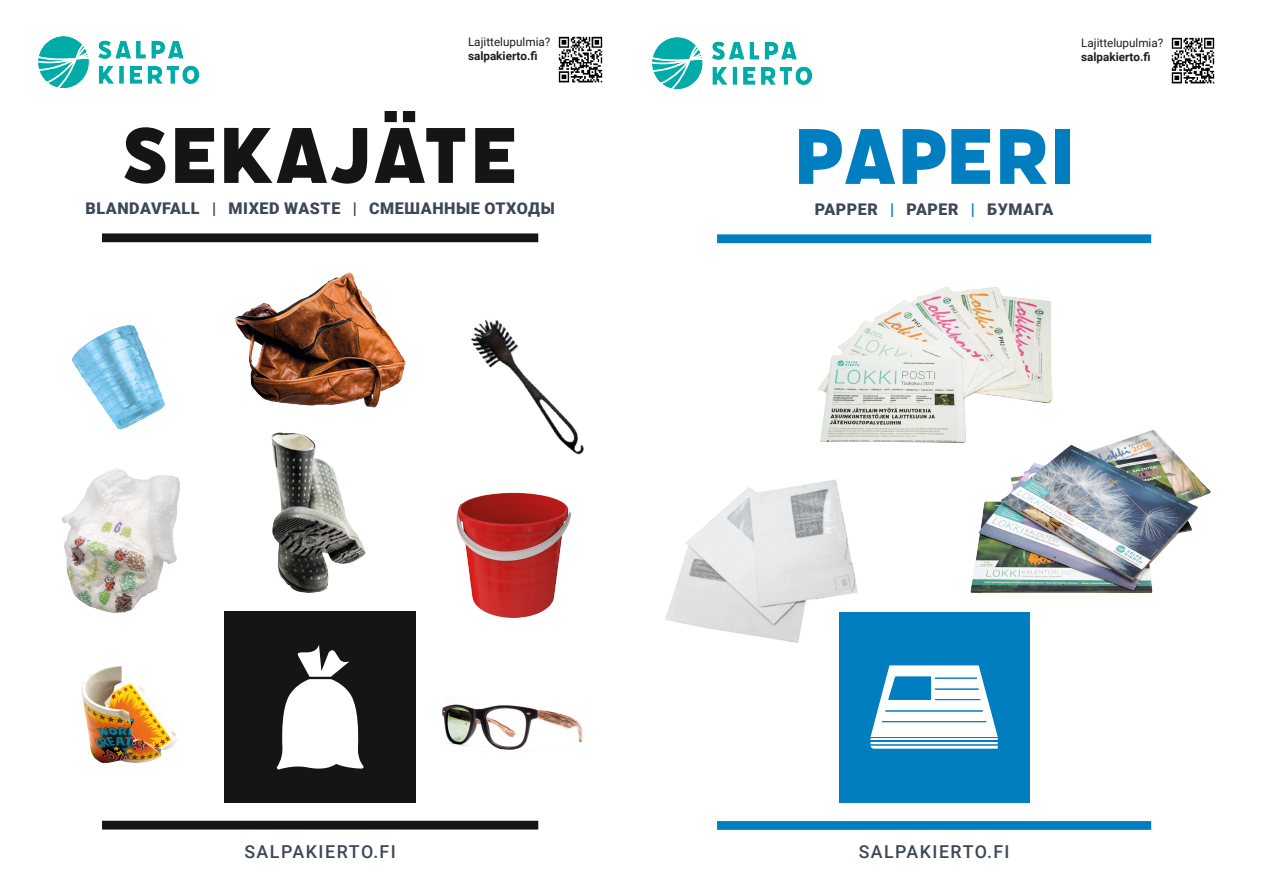
<style>
.page{position:relative;width:1263px;height:893px;background:#fff}
.page>*{position:absolute;margin:0;border:0;box-sizing:border-box;transform-origin:0 0}
.t1{font:87.9px "Filicudi Solid";color:#161513}
.t2{font:87.9px "Filicudi Solid";color:#007ec0}
.t3{font:500 17.85px "Roboto";letter-spacing:.085em;color:#3e4758}
.t4{font:900 16.05px "Roboto";letter-spacing:.035em;color:#3e4758}
.t5{font:11.7px/14.1px "Roboto";color:#1d1d1b}
.s1{font-weight:700}
.s2{color:#007ec0}
</style>
<div class="page">
<div style="left:102px;top:233px;width:436px;height:9px;background:#161513"></div>
<div style="left:102px;top:821px;width:436px;height:8px;background:#161513"></div>
<img style="left:38px;top:37px;width:160px;height:50px">
<div style="left:225px;top:611px;width:191px;height:191px;background:#161513"></div>
<svg style="left:277px;top:645px;width:87px;height:124px"></svg>
<img style="left:72px;top:325px;width:93px;height:105px">
<img style="left:559px;top:37px;width:43px;height:45px">
<img style="left:456px;top:492px;width:116px;height:126px">
<img style="left:442px;top:704px;width:141px;height:46px">
<img style="left:271px;top:432px;width:95px;height:161px">
<img style="left:235px;top:272px;width:171px;height:136px">
<img style="left:81px;top:666px;width:97px;height:97px">
<img style="left:62px;top:468px;width:118px;height:145px">
<img style="left:471px;top:319px;width:113px;height:136px">
<div style="left:717px;top:821px;width:434px;height:9px;background:#007ec0"></div>
<div style="left:717px;top:234px;width:434px;height:9px;background:#007ec0"></div>
<img style="left:652px;top:38px;width:160px;height:50px">
<div style="left:839px;top:611px;width:190px;height:191px;background:#007ec0"></div>
<svg style="left:870px;top:665px;width:128px;height:84px"></svg>
<img style="left:1171px;top:38px;width:44px;height:45px">
<img style="left:818px;top:287px;width:235px;height:156px">
<img style="left:960px;top:425px;width:251px;height:168px">
<img style="left:665px;top:479px;width:231px;height:213px">
<p class="t5" style="left:468px;top:34px;width:84px">Lajittelupulmia? <span class="s1">salpakierto.fi</span></p>
<p class="t1" style="left:121px;top:104px;width:399px">SEKAJÄTE</p>
<p class="t4" style="left:85px;top:197px;width:471px">BLANDAVFALL | MIXED WASTE | СМЕШАННЫЕ ОТХОДЫ</p>
<p class="t5" style="left:1081px;top:35px;width:84px">Lajittelupulmia? <span class="s1">salpakierto.fi</span></p>
<p class="t2" style="left:794px;top:105px;width:282px">PAPERI</p>
<p class="t4" style="left:815px;top:198px;width:240px">PAPPER <span class="s2">|</span> PAPER <span class="s2">|</span> БУМАГА</p>
<p class="t3" style="left:244px;top:839px;width:153px">SALPAKIERTO.FI</p>
<p class="t3" style="left:859px;top:839px;width:152px">SALPAKIERTO.FI</p>
</div>
